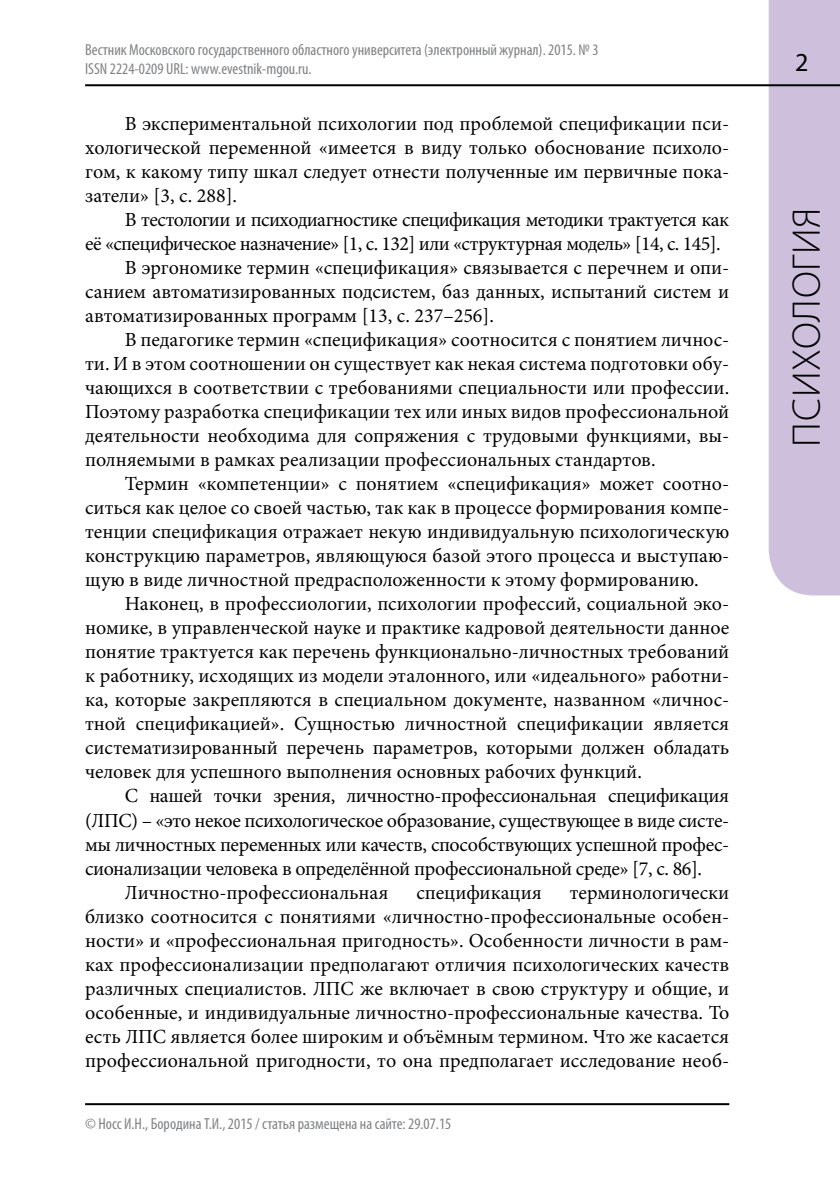
<style>
.page{position:relative;width:840px;height:1191px;background:#fff}
.page>*{position:absolute;margin:0;border:0;box-sizing:border-box;transform-origin:0 0}
.t1{font:300 40px "Myriad Pro";letter-spacing:.02em;color:#000}
.t2{font:20px/24px "Minion Pro";color:#000;text-align:justify}
.t3{font:20px "Minion Pro";letter-spacing:-.02em;color:#000}
.t4{font:20px "Minion Pro";letter-spacing:-.03em;color:#000}
.t5{font:condensed 16px/19.2px "Myriad Pro";color:#808284}
</style>
<div class="page">
<div style="left:768px;top:0;width:71px;height:595px;background:#cec0dd"></div>
<hr style="left:85px;top:84px;width:754px;height:2px;background:#000">
<hr style="left:85px;top:1103px;width:644px;height:2px;background:#000">
<svg style="left:795px;top:54px;width:11px;height:17px"></svg>
<p class="t5" style="left:85px;top:39px;width:514px">Вестник Московского государственного областного университета (электронный журнал). 2015. № 3<br>ISSN 2224-0209 URL: www.evestnik-mgou.ru.</p>
<p class="t2" style="left:85px;top:112px;width:645px;text-indent:40px">В экспериментальной психологии под проблемой спецификации пси&shy;хологической переменной «имеется в виду только обоснование психоло&shy;гом, к какому типу шкал следует отнести полученные им первичные пока&shy;затели» [3, с. 288].</p>
<p class="t4" style="left:125px;top:206px;width:605px">В тестологии и психодиагностике спецификация методики трактуется как</p>
<p class="t4" style="left:85px;top:230px;width:636px">её «специфическое назначение» [1, с. 132] или «структурная модель» [14, с. 145].</p>
<p class="t2" style="left:125px;top:256px;width:605px">В эргономике термин «спецификация» связывается с перечнем и опи-</p>
<p class="t2" style="left:85px;top:280px;width:645px">санием автоматизированных подсистем, баз данных, испытаний систем и</p>
<p class="t2" style="left:85px;top:304px;width:410px">автоматизированных программ [13, с. 237–256].</p>
<p class="t2" style="left:125px;top:328px;width:605px">В педагогике термин «спецификация» соотносится с понятием личнос-</p>
<p class="t2" style="left:85px;top:352px;width:645px">ти. И в этом соотношении он существует как некая система подготовки обу-</p>
<p class="t2" style="left:85px;top:376px;width:645px">чающихся в соответствии с требованиями специальности или профессии.</p>
<p class="t2" style="left:85px;top:400px;width:645px">Поэтому разработка спецификации тех или иных видов профессиональной</p>
<p class="t2" style="left:85px;top:424px;width:645px">деятельности необходима для сопряжения с трудовыми функциями, вы-</p>
<p class="t2" style="left:85px;top:448px;width:571px">полняемыми в рамках реализации профессиональных стандартов.</p>
<p class="t2" style="left:125px;top:472px;width:605px">Термин «компетенции» с понятием «спецификация» может соотно-</p>
<p class="t2" style="left:85px;top:496px;width:645px">ситься как целое со своей частью, так как в процессе формирования компе-</p>
<p class="t2" style="left:85px;top:520px;width:645px">тенции спецификация отражает некую индивидуальную психологическую</p>
<p class="t2" style="left:85px;top:544px;width:645px">конструкцию параметров, являющуюся базой этого процесса и выступаю-</p>
<p class="t2" style="left:85px;top:568px;width:615px">щую в виде личностной предрасположенности к этому формированию.</p>
<p class="t2" style="left:125px;top:592px;width:605px">Наконец, в профессиологии, психологии профессий, социальной эко-</p>
<p class="t2" style="left:85px;top:616px;width:645px">номике, в управленческой науке и практике кадровой деятельности данное</p>
<p class="t2" style="left:85px;top:640px;width:645px">понятие трактуется как перечень функционально-личностных требований</p>
<p class="t2" style="left:85px;top:664px;width:645px">к работнику, исходящих из модели эталонного, или «идеального» работни-</p>
<p class="t2" style="left:85px;top:688px;width:645px">ка, которые закрепляются в специальном документе, названном «личнос-</p>
<p class="t2" style="left:85px;top:712px;width:645px">тной спецификацией». Сущностью личностной спецификации является</p>
<p class="t2" style="left:85px;top:736px;width:645px">систематизированный перечень параметров, которыми должен обладать</p>
<p class="t2" style="left:85px;top:760px;width:558px">человек для успешного выполнения основных рабочих функций.</p>
<p class="t3" style="left:125px;top:782px;width:605px">С нашей точки зрения, личностно-профессиональная спецификация</p>
<p class="t3" style="left:85px;top:806px;width:645px">(ЛПС) – «это некое психологическое образование, существующее в виде систе-</p>
<p class="t3" style="left:85px;top:830px;width:645px">мы личностных переменных или качеств, способствующих успешной профес-</p>
<p class="t3" style="left:85px;top:854px;width:618px">сионализации человека в определённой профессиональной среде» [7, с. 86].</p>
<p class="t2" style="left:125px;top:880px;width:265px">Личностно-профессиональная</p>
<p class="t2" style="left:416px;top:880px;width:127px">спецификация</p>
<p class="t2" style="left:85px;top:880px;width:645px;text-indent:484px">терминологически близко соотносится с понятиями «личностно-профессиональные особен&shy;ности» и «профессиональная пригодность». Особенности личности в рам&shy;ках профессионализации предполагают отличия психологических качеств различных специалистов. ЛПС же включает в свою структуру и общие, и особенные, и индивидуальные личностно-профессиональные качества. То есть ЛПС является более широким и объёмным термином. Что же касается профессиональной пригодности, то она предполагает исследование необ-</p>
<p class="t5" style="left:85px;top:1114px;width:367px">© Носс И.Н., Бородина Т.И., 2015 / статья размещена на сайте: 29.07.15</p>
<h1 class="t1" style="left:782px;top:446px;width:241px;rotate:-90deg">психология</h1>
</div>
